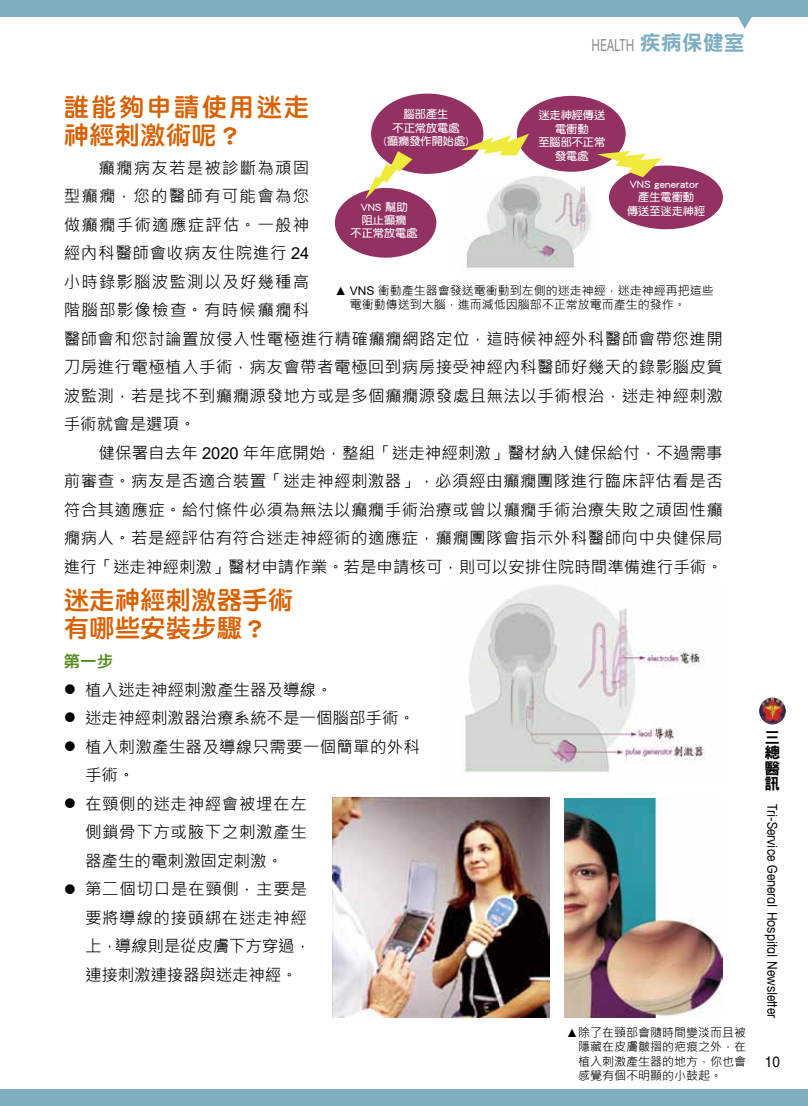
<style>
.page{position:relative;width:808px;height:1106px;background:#fff}
.page>*{position:absolute;margin:0;border:0;box-sizing:border-box;transform-origin:0 0}
.t1{font:25.5px/28.5px "DF Yuan Std W8";color:#d96100}
.t2{font:25.5px/28.5px "DF Yuan Std W8";letter-spacing:.08em;color:#d96100}
.t3{font:16.5px/28.5px "Microsoft Jheng Hei";letter-spacing:.025em;color:#000}
.t4{font:16.5px "Microsoft Jheng Hei";color:#000}
.t5{font:condensed 16.5px "Avant Garde Com";color:#898989;scale:.85 1}
.t6{font:16.5px "DF Yuan Std W8";color:#538a18}
.t7{font:15.6px/15.6px "DF Hei Std W9";color:#000;text-align:justify}
.t8{font:15px "Helvetica";color:#000;scale:.9 1}
.t9{font:condensed 13.5px "Avant Garde Com";color:#000;scale:1.05 1}
.t10{font:12px/14.4px "Microsoft Jheng Hei";color:#000}
.t11{font:11.1px/13.4px "DF Yuan Std W7 E Ten B5 H";color:#fff;text-align:center}
.s1{font-family:"DF Hei Std W9";font-stretch:normal;font-size:21px;color:#7faec2}
.s2{font-family:"Arial"}
.s3{font-size:12.3px}
.s4{font-weight:700;color:#fff}
</style>
<div class="page">
<div style="left:335px;top:188px;width:101px;height:70px;background:#933262;border-radius:50%"></div>
<div style="left:371px;top:94px;width:112px;height:80px;background:#933262;border-radius:50%"></div>
<div style="left:609px;top:165px;width:114px;height:64px;background:#933262;border-radius:50%"></div>
<div style="left:517px;top:96px;width:109px;height:76px;background:#933262;border-radius:50%"></div>
<svg style="left:365px;top:151px;width:47px;height:48px"></svg>
<svg style="left:461px;top:134px;width:68px;height:21px"></svg>
<svg style="left:597px;top:151px;width:65px;height:26px"></svg>
<img style="left:466px;top:176px;width:126px;height:93px">
<img style="left:464px;top:585px;width:241px;height:188px">
<img style="left:564px;top:799px;width:159px;height:218px">
<img style="left:332px;top:797px;width:217px;height:220px">
<img style="left:759px;top:697px;width:27px;height:27px;border-radius:13px">
<div style="left:0;top:0;width:808px;height:17px;background:#7faec2"></div>
<div style="left:0;top:1089px;width:808px;height:17px;background:#7faec2"></div>
<svg style="left:738px;top:17px;width:14px;height:12px"></svg>
<p class="t5" style="left:591px;top:34px;width:182px">HEALTH <span class="s1">疾病保健室</span></p>
<h1 class="t2" style="left:64px;top:92px;width:247px">誰能夠申請使用迷走神經刺激術呢 ?</h1>
<p class="t3" style="left:64px;top:153px;width:661px;text-indent:35px">癲癇病友若是被診斷為頑固<br>型癲癇，您的醫師有可能會為您<br>做癲癇手術適應症評估。一般神<br>經內科醫師會收病友住院進行 <span class="s2">24<br></span>小時錄影腦波監測以及好幾種高<br>階腦部影像檢查。有時候癲癇科<br>醫師會和您討論置放侵入性電極進行精確癲癇網路定位，這時候神經外科醫師會帶您進開刀房進行電極植入手術，病友會帶者電極回到病房接受神經內科醫師好幾天的錄影腦皮質波監測，若是找不到癲癇源發地方或是多個癲癇源發處且無法以手術根治，迷走神經刺激手術就會是選項。</p>
<p class="t3" style="left:64px;top:438px;width:661px;text-align:justify;text-indent:35px">健保署自去年 <span class="s2">2020</span> 年年底開始，整組「迷走神經刺激」醫材納入健保給付，不過需事前審查。病友是否適合裝置「迷走神經刺激器」，必須經由癲癇團隊進行臨床評估看是否符合其適應症。給付條件必須為無法以癲癇手術治療或曾以癲癇手術治療失敗之頑固性癲癇病人。若是經評估有符合迷走神經術的適應症，癲癇團隊會指示外科醫師向中央健保局進行「迷走神經刺激」醫材申請作業。若是申請核可，則可以安排住院時間準備進行手術。</p>
<h1 class="t1" style="left:64px;top:585px;width:231px">迷走神經刺激器手術有哪些安裝步驟？</h1>
<p class="t6" style="left:64px;top:651px;width:51px">第一步</p>
<p class="t4" style="left:64px;top:679px;width:270px"><span class="s3">●</span> 植入迷走神經刺激產生器及導線。</p>
<p class="t4" style="left:64px;top:707px;width:353px"><span class="s3">●</span> 迷走神經刺激器治療系統不是一個腦部手術。</p>
<p class="t3" style="left:85px;top:732px;width:337px;text-indent:-21px"><span class="s3">●</span> 植入刺激產生器及導線只需要一個簡單的外科手術。</p>
<p class="t3" style="left:85px;top:789px;width:223px;text-align:justify;text-indent:-21px"><span class="s3">●</span> 在頸側的迷走神經會被埋在左側鎖骨下方或腋下之刺激產生器產生的電刺激固定刺激。</p>
<p class="t3" style="left:85px;top:874px;width:228px;text-indent:-21px"><span class="s3">●</span> 第二個切口是在頸側，主要是要將導線的接頭綁在迷走神經上，導線則是從皮膚下方穿過，連接刺激連接器與迷走神經。</p>
<p class="t11" style="left:383px;top:107px;width:87px">腦部產生<br>不正常放電處<br>(癲癇發作開始處)</p>
<p class="t11" style="left:538px;top:109px;width:68px">迷走神經傳送電衝動<br>至腦部不正常發電處</p>
<p class="t11" style="left:627px;top:177px;width:80px">VNS generator產生電衝動<br>傳送至迷走神經</p>
<p class="t11" style="left:351px;top:200px;width:68px">VNS 幫助<br>阻止癲癇<br>不正常放電處</p>
<p class="t10" style="left:350px;top:283px;width:366px;text-indent:-15px"><span class="s4">▲</span> <span class="s2">VNS</span> 衝動產生器會發送電衝動到左側的迷走神經，迷走神經再把這些電衝動傳送到大腦，進而減低因腦部不正常放電而產生的發作。</p>
<p class="t10" style="left:578px;top:1025px;width:169px;text-align:justify;text-indent:-12px"><span class="s4">▲</span>除了在頸部會隨時間變淡而且被隱藏在皮膚皺摺的疤痕之外，在植入刺激產生器的地方，你也會感覺有個不明顯的小鼓起。</p>
<p class="t7" style="left:765px;top:729px;width:17px">三總醫訊</p>
<p class="t9" style="left:781px;top:804px;width:205px;rotate:90deg">Tri-Service General Hospital Newsletter</p>
<p class="t8" style="left:765px;top:1053px;width:18px">10</p>
</div>
